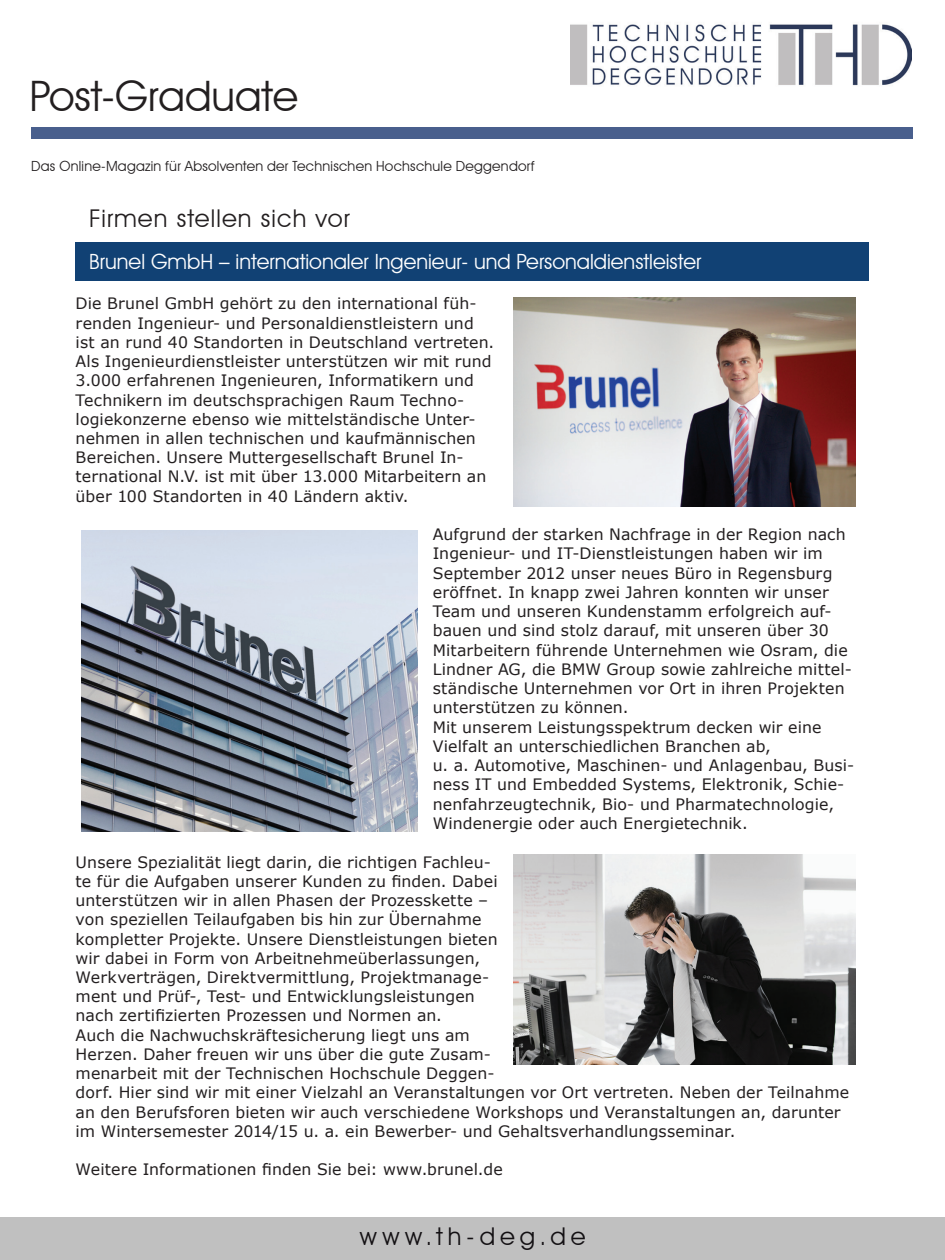
<style>
.page{position:relative;width:945px;height:1260px;background:#fff}
.page>*{position:absolute;margin:0;border:0;box-sizing:border-box;transform-origin:0 0}
.t1{font:42px "Avant Garde IT Cby BT";color:#231f20}
.t2{font:24.5px "Avant Garde IT Cby BT";letter-spacing:.045em;color:#231f20}
.t3{font:24.5px "Avant Garde IT Cby BT";letter-spacing:.205em;color:#131013}
.t4{font:21px "Avant Garde IT Cby BT";color:#fff}
.t5{font:15.75px/19.2px "Verdana";letter-spacing:.01em;color:#231f20}
.t6{font:14px "Avant Garde IT Cby BT";letter-spacing:.015em;color:#231f20}
</style>
<div class="page">
<img style="left:570px;top:24px;width:342px;height:62px">
<div style="left:32px;top:127px;width:881px;height:12px;background:#495f8d"></div>
<div style="left:1px;top:1218px;width:944px;height:42px;background:#c0c0c0"></div>
<div style="left:76px;top:242px;width:793px;height:38px;background:#114174"></div>
<img style="left:514px;top:854px;width:342px;height:210px">
<img style="left:82px;top:531px;width:336px;height:300px">
<img style="left:514px;top:297px;width:342px;height:209px">
<h1 class="t1" style="left:30px;top:71px;width:270px">Post-Graduate</h1>
<p class="t6" style="left:31px;top:158px;width:505px">Das Online-Magazin für Absolventen der Technischen Hochschule Deggendorf</p>
<h2 class="t2" style="left:89px;top:203px;width:262px">Firmen stellen sich vor</h2>
<h3 class="t4" style="left:89px;top:249px;width:614px">Brunel GmbH – internationaler Ingenieur- und Personaldienstleister</h3>
<p class="t5" style="left:76px;top:294px;width:420px">Die Brunel GmbH gehört zu den international füh&shy;renden Ingenieur- und Personaldienstleistern und ist an rund 40 Standorten in Deutschland vertreten.<br>Als Ingenieurdienstleister unterstützen wir mit rund 3.000 erfahrenen Ingenieuren, Informatikern und Technikern im deutschsprachigen Raum Techno&shy;logiekonzerne ebenso wie mittelständische Unter&shy;nehmen in allen technischen und kaufmännischen Bereichen. Unsere Muttergesellschaft Brunel In&shy;ternational N.V. ist mit über 13.000 Mitarbeitern an über 100 Standorten in 40 Ländern aktiv.</p>
<p class="t5" style="left:433px;top:525px;width:423px">Aufgrund der starken Nachfrage in der Region nach Ingenieur- und IT-Dienstleistungen haben wir im September 2012 unser neues Büro in Regensburg eröffnet. In knapp zwei Jahren konnten wir unser Team und unseren Kundenstamm erfolgreich auf&shy;bauen und sind stolz darauf, mit unseren über 30<br>Mitarbeitern führende Unternehmen wie Osram, die Lindner AG, die BMW Group sowie zahlreiche mittel&shy;ständische Unternehmen vor Ort in ihren Projekten unterstützen zu können.<br>Mit unserem Leistungsspektrum decken wir eine Vielfalt an unterschiedlichen Branchen ab,<br>u. a. Automotive, Maschinen- und Anlagenbau, Busi&shy;ness IT und Embedded Systems, Elektronik, Schie&shy;nenfahrzeugtechnik, Bio- und Pharmatechnologie, Windenergie oder auch Energietechnik.</p>
<p class="t5" style="left:76px;top:852px;width:775px">Unsere Spezialität liegt darin, die richtigen Fachleu-<br>te für die Aufgaben unserer Kunden zu finden. Dabei<br>unterstützen wir in allen Phasen der Prozesskette –<br>von speziellen Teilaufgaben bis hin zur Übernahme<br>kompletter Projekte. Unsere Dienstleistungen bieten<br>wir dabei in Form von Arbeitnehmeüberlassungen,<br>Werkverträgen, Direktvermittlung, Projektmanage-<br>ment und Prüf-, Test- und Entwicklungsleistungen<br>nach zertifizierten Prozessen und Normen an.<br>Auch die Nachwuchskräftesicherung liegt uns am<br>Herzen. Daher freuen wir uns über die gute Zusam-<br>menarbeit mit der Technischen Hochschule Deggen-<br>dorf. Hier sind wir mit einer Vielzahl an Veranstaltungen vor Ort vertreten. Neben der Teilnahme an den Berufsforen bieten wir auch verschiedene Workshops und Veranstaltungen an, darunter im Wintersemester 2014/15 u. a. ein Bewerber- und Gehaltsverhandlungsseminar.</p>
<p class="t5" style="left:76px;top:1160px;width:429px">Weitere Informationen finden Sie bei: www.brunel.de</p>
<h2 class="t3" style="left:360px;top:1221px;width:227px">www.th-deg.de</h2>
</div>
